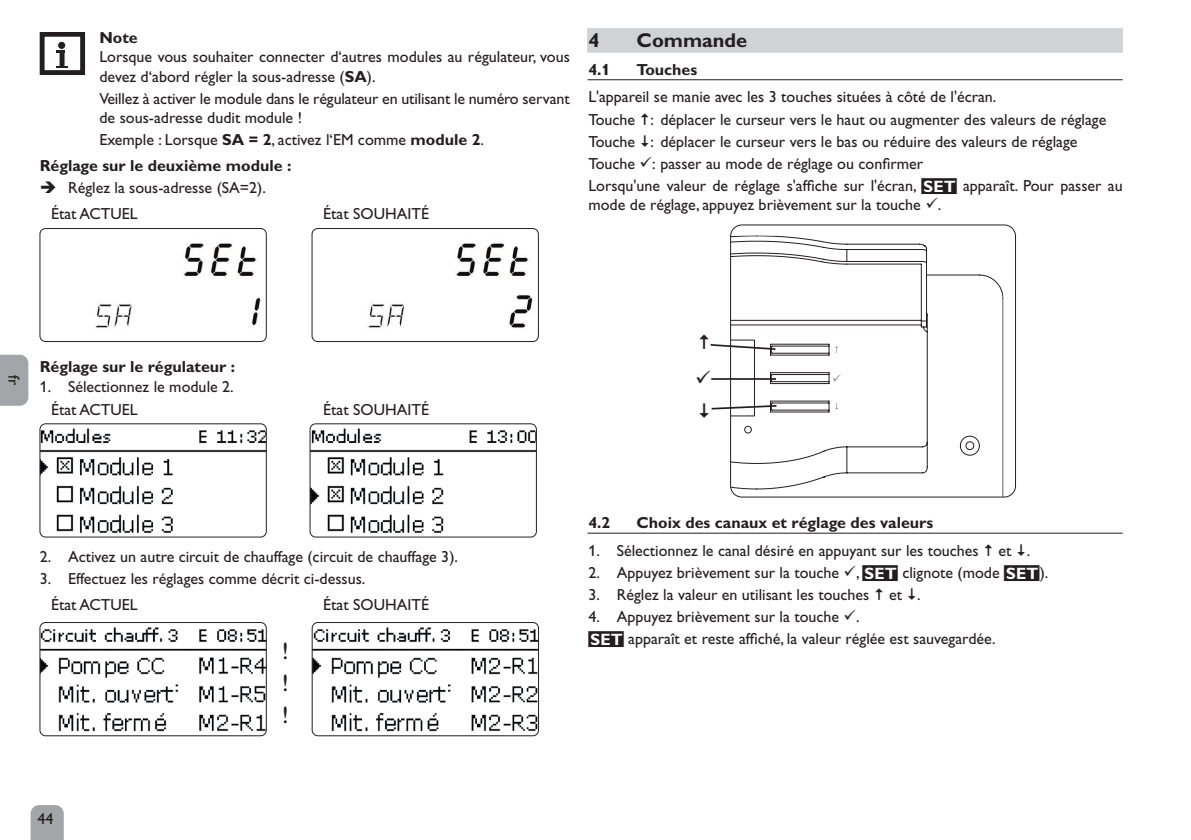
<style>
.page{position:relative;width:1191px;height:840px;background:#fff}
.page>*{position:absolute;margin:0;border:0;box-sizing:border-box;transform-origin:0 0}
.Tebelle_1_es{font:24px "Gill Alt One";color:#231f20}
.t1{font:700 20px "Gill Alt One";color:#231f20}
.Fließtext_1{font:20px "Wingdings 3";color:#231f20}
.Fließtext_1-2{font:16px/19.2px "Gill Alt One";color:#231f20}
.Fließtext_links_1{font:16px "Gill Alt One";color:#231f20}
.Fließtext_bold_1{font:700 16px "Gill Alt One";color:#231f20}
.s1{font-weight:700}
</style>
<div class="page">
<svg style="left:31px;top:805px;width:33px;height:34px"></svg>
<svg style="left:0;top:354px;width:28px;height:51px"></svg>
<div style="left:40px;top:33px;width:45px;height:42px;border:5px solid #231f20"></div>
<svg style="left:59px;top:53px;width:6px;height:13px"></svg>
<svg style="left:57px;top:50px;width:8px;height:3px"></svg>
<svg style="left:56px;top:66px;width:12px;height:2px"></svg>
<div style="left:58px;top:41px;width:8px;height:8px;background:#231f20;border-radius:50%"></div>
<div style="left:57px;top:41px;width:9px;height:9px;border:1px solid #fff;border-radius:50%"></div>
<img style="left:94px;top:243px;width:167px;height:85px">
<div style="left:40px;top:228px;width:226px;height:113px;border:1px solid #231f20;border-radius:6px"></div>
<img style="left:367px;top:243px;width:167px;height:85px">
<div style="left:312px;top:228px;width:226px;height:113px;border:1px solid #231f20;border-radius:6px"></div>
<img style="left:40px;top:424px;width:226px;height:112px">
<div style="left:40px;top:423px;width:226px;height:114px;border:1px solid #231f20;border-radius:6px"></div>
<img style="left:310px;top:424px;width:226px;height:112px">
<div style="left:310px;top:423px;width:226px;height:114px;border:1px solid #231f20;border-radius:6px"></div>
<img style="left:40px;top:622px;width:226px;height:113px">
<div style="left:40px;top:622px;width:226px;height:113px;border:1px solid #231f20;border-radius:6px"></div>
<img style="left:312px;top:622px;width:226px;height:113px">
<div style="left:312px;top:622px;width:227px;height:113px;border:1px solid #231f20;border-radius:6px"></div>
<div style="left:587px;top:29px;width:535px;height:24px;background:#dbdcde"></div>
<div style="left:587px;top:28px;width:535px;height:24px;background:#d1d2d4"></div>
<hr style="left:587px;top:79px;width:535px;height:1px;background:#231f20">
<hr style="left:587px;top:532px;width:535px;height:1px;background:#231f20">
<svg style="left:730px;top:235px;width:273px;height:262px"></svg>
<svg style="left:832px;top:374px;width:8px;height:7px"></svg>
<svg style="left:835px;top:346px;width:3px;height:7px"></svg>
<svg style="left:835px;top:403px;width:3px;height:6px"></svg>
<div style="left:730px;top:224px;width:286px;height:273px;border:1px solid #231f20;border-radius:11px"></div>
<svg style="left:710px;top:343px;width:67px;height:8px"></svg>
<hr style="left:711px;top:378px;width:65px;height:1px;background:#231f20">
<svg style="left:711px;top:403px;width:67px;height:14px"></svg>
<p class="Fließtext_bold_1" style="left:99px;top:28px;width:40px">Note</p>
<p class="Fließtext_1-2" style="left:99px;top:47px;width:472px">Lorsque vous souhaiter connecter d‘autres modules au régulateur, vous devez d‘abord régler la sous-adresse (<span class="s1">SA</span>).</p>
<p class="Fließtext_1-2" style="left:99px;top:89px;width:472px">Veillez à activer le module dans le régulateur en utilisant le numéro servant de sous-adresse dudit module !</p>
<p class="Fließtext_1-2" style="left:99px;top:130px;width:386px">Exemple : Lorsque <span class="s1">SA = 2</span>, activez l‘EM comme <span class="s1">module 2</span>.</p>
<p class="Fließtext_bold_1" style="left:40px;top:156px;width:253px">Réglage sur le deuxième module :</p>
<p class="Fließtext_1-2" style="left:68px;top:178px;width:199px">Réglez la sous-adresse (SA=2).</p>
<p class="Fließtext_1-2" style="left:51px;top:204px;width:88px">État ACTUEL</p>
<p class="Fließtext_1-2" style="left:323px;top:204px;width:107px">État SOUHAITÉ</p>
<p class="t1" style="left:588px;top:28px;width:13px">4</p>
<p class="t1" style="left:636px;top:28px;width:112px">Commande</p>
<p class="Fließtext_bold_1" style="left:588px;top:60px;width:24px">4.1</p>
<p class="Fließtext_bold_1" style="left:636px;top:60px;width:62px">Touches</p>
<p class="Fließtext_1-2" style="left:588px;top:87px;width:409px">L'appareil se manie avec les 3 touches situées à côté de l'écran.</p>
<p class="Fließtext_links_1" style="left:588px;top:110px;width:519px">Touche •: déplacer le curseur vers le haut ou augmenter des valeurs de réglage</p>
<p class="Fließtext_links_1" style="left:588px;top:132px;width:490px">Touche : déplacer le curseur vers le bas ou réduire des valeurs de réglage</p>
<p class="Fließtext_links_1" style="left:588px;top:154px;width:336px">Touche ✓: passer au mode de réglage ou confirmer</p>
<p class="Fließtext_1-2" style="left:588px;top:175px;width:536px">Lorsqu'une valeur de réglage s'affiche sur l'écran, Ⓢ apparaît. Pour passer au mode de réglage, appuyez brièvement sur la touche ✓.</p>
<p class="Fließtext_1-2" style="left:24px;top:375px;width:12px;rotate:90deg">fr</p>
<p class="Fließtext_bold_1" style="left:40px;top:357px;width:197px">Réglage sur le régulateur :</p>
<p class="Fließtext_1-2" style="left:40px;top:376px;width:196px">1. Sélectionnez le module 2.</p>
<p class="Fließtext_1-2" style="left:51px;top:399px;width:88px">État ACTUEL</p>
<p class="Fließtext_1-2" style="left:323px;top:399px;width:107px">État SOUHAITÉ</p>
<p class="Fließtext_1-2" style="left:40px;top:547px;width:420px">2. Activez un autre circuit de chauffage (circuit de chauffage 3).</p>
<p class="Fließtext_1-2" style="left:40px;top:569px;width:327px">3. Effectuez les réglages comme décrit ci-dessus.</p>
<p class="Fließtext_1-2" style="left:51px;top:594px;width:88px">État ACTUEL</p>
<p class="Fließtext_1-2" style="left:323px;top:594px;width:107px">État SOUHAITÉ</p>
<p class="Tebelle_1_es" style="left:282px;top:637px;width:8px">!</p>
<p class="Tebelle_1_es" style="left:282px;top:668px;width:8px">!</p>
<p class="Tebelle_1_es" style="left:282px;top:700px;width:8px">!</p>
<p class="Fließtext_1-2" style="left:38px;top:808px;width:17px">44</p>
<p class="Fließtext_1" style="left:697px;top:330px;width:15px">•</p>
<p class="Fließtext_bold_1" style="left:588px;top:513px;width:24px">4.2</p>
<p class="Fließtext_bold_1" style="left:636px;top:513px;width:298px">Choix des canaux et réglage des valeurs</p>
<p class="Fließtext_1-2" style="left:588px;top:540px;width:443px">1. Sélectionnez le canal désiré en appuyant sur les touches • et .</p>
<p class="Fließtext_1-2" style="left:588px;top:562px;width:461px">2. Appuyez brièvement sur la touche ✓, Ⓢ clignote (mode Ⓢ).</p>
<p class="Fließtext_1-2" style="left:588px;top:584px;width:334px">3. Réglez la valeur en utilisant les touches • et .</p>
<p class="Fließtext_1-2" style="left:588px;top:606px;width:273px">4. Appuyez brièvement sur la touche ✓.</p>
<p class="Fließtext_1-2" style="left:588px;top:628px;width:409px">Ⓢ apparaît et reste affiché, la valeur réglée est sauvegardée.</p>
</div>
